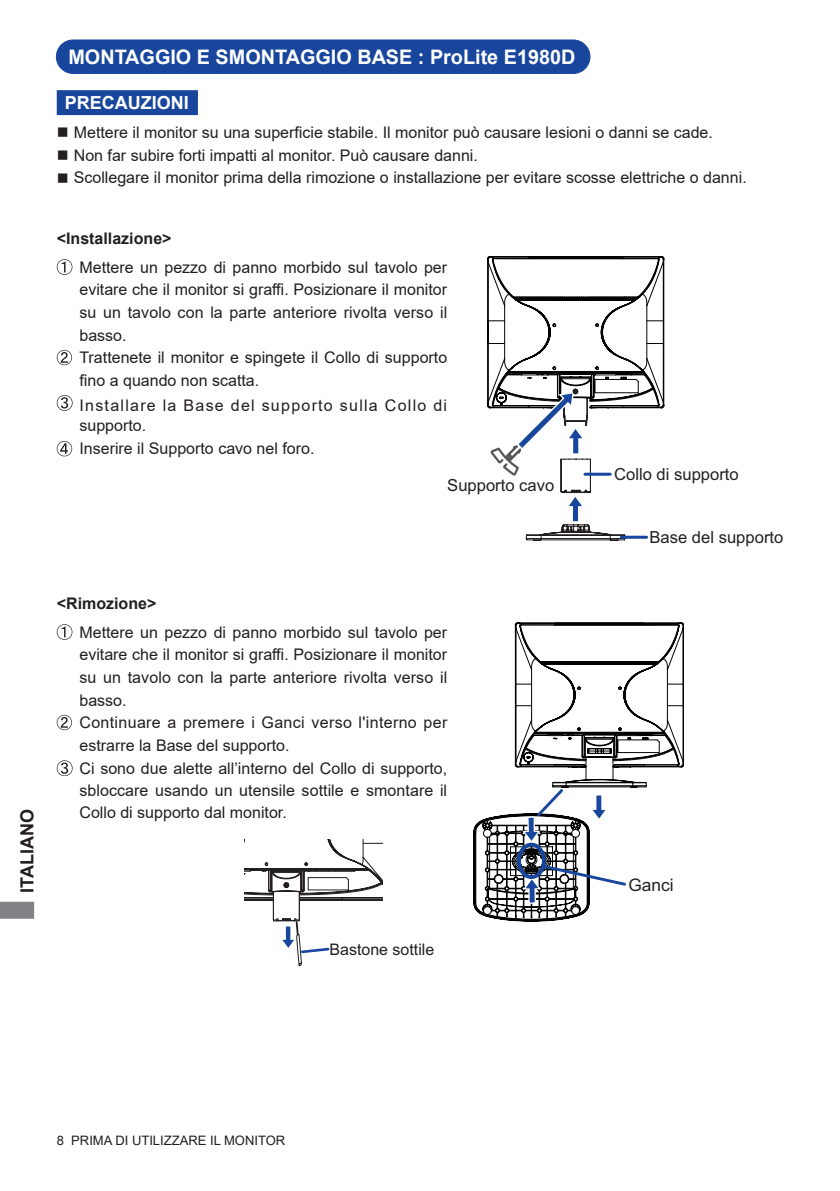
<style>
.page{position:relative;width:840px;height:1191px;background:#fff}
.page>*{position:absolute;margin:0;border:0;box-sizing:border-box;transform-origin:0 0}
.t1{font:700 20px "Arial";color:#fff}
.t2{font:700 18px "Arial";color:#fff}
.t3{font:700 18px "Arial";color:#231f20}
.t4{font:17.2px "Arial";color:#231f20}
.t5{font:16.6px "Arial";color:#231f20}
.t6{font:16px/22.4px "Arial";color:#231f20}
.t7{font:16px/20.6px "Arial";letter-spacing:.08em;color:#231f20}
.t8{font:700 16px "Arial";color:#231f20}
.t9{font:13px "Arial";color:#231f20}
</style>
<div class="page">
<svg style="left:0;top:901px;width:34px;height:17px"></svg>
<svg style="left:57px;top:259px;width:15px;height:16px"></svg>
<svg style="left:57px;top:350px;width:15px;height:15px"></svg>
<svg style="left:57px;top:395px;width:15px;height:16px"></svg>
<svg style="left:57px;top:441px;width:15px;height:15px"></svg>
<svg style="left:57px;top:624px;width:15px;height:16px"></svg>
<svg style="left:57px;top:715px;width:15px;height:15px"></svg>
<svg style="left:57px;top:760px;width:15px;height:16px"></svg>
<div style="left:56px;top:40px;width:533px;height:33px;background:#18469d;border-radius:17px"></div>
<div style="left:56px;top:40px;width:534px;height:34px;border:1px solid #18469d;border-radius:17px"></div>
<div style="left:57px;top:90px;width:141px;height:25px;background:#18469d;border:2px solid #18469d"></div>
<svg style="left:473px;top:622px;width:210px;height:299px"></svg>
<svg style="left:244px;top:840px;width:138px;height:126px"></svg>
<svg style="left:487px;top:256px;width:177px;height:285px"></svg>
<p class="t3" style="left:14px;top:892px;width:85px;rotate:-90deg">ITALIANO</p>
<p class="t1" style="left:68px;top:43px;width:508px">MONTAGGIO E SMONTAGGIO BASE : ProLite E1980D</p>
<p class="t2" style="left:65px;top:90px;width:126px">PRECAUZIONI</p>
<p class="t6" style="left:57px;top:121px;width:657px">■ Mettere il monitor su una superficie stabile. Il monitor può causare lesioni o danni se cade.</p>
<p class="t6" style="left:57px;top:144px;width:422px">■ Non far subire forti impatti al monitor. Può causare danni.</p>
<p class="t6" style="left:57px;top:166px;width:691px">■ Scollegare il monitor prima della rimozione o installazione per evitare scosse elettriche o danni.</p>
<p class="t8" style="left:57px;top:227px;width:116px">&lt;Installazione&gt;</p>
<p class="t6" style="left:79px;top:256px;width:369px">Mettere un pezzo di panno morbido sul tavolo per evitare che il monitor si graffi. Posizionare il monitor su un tavolo con la parte anteriore rivolta verso il basso.<br>Trattenete il monitor e spingete il Collo di supporto fino a quando non scatta.</p>
<p class="t7" style="left:79px;top:395px;width:369px">Installare la Base del supporto sulla Collo di supporto.</p>
<p class="t6" style="left:79px;top:437px;width:236px">Inserire il Supporto cavo nel foro.</p>
<p class="t5" style="left:447px;top:474px;width:109px">Supporto cavo</p>
<p class="t8" style="left:57px;top:592px;width:101px">&lt;Rimozione&gt;</p>
<p class="t6" style="left:79px;top:620px;width:369px">Mettere un pezzo di panno morbido sul tavolo per evitare che il monitor si graffi. Posizionare il monitor su un tavolo con la parte anteriore rivolta verso il basso.<br>Continuare a premere i Ganci verso l'interno per estrarre la Base del supporto.<br>Ci sono due alette all’interno del Collo di supporto, sbloccare usando un utensile sottile e smontare il Collo di supporto dal monitor.</p>
<p class="t6" style="left:329px;top:938px;width:106px">Bastone sottile</p>
<p class="t5" style="left:613px;top:463px;width:126px">Collo di supporto</p>
<p class="t5" style="left:649px;top:526px;width:135px">Base del supporto</p>
<p class="t4" style="left:628px;top:873px;width:47px">Ganci</p>
<p class="t9" style="left:57px;top:1131px;width:230px">8 PRIMA DI UTILIZZARE IL MONITOR</p>
</div>
